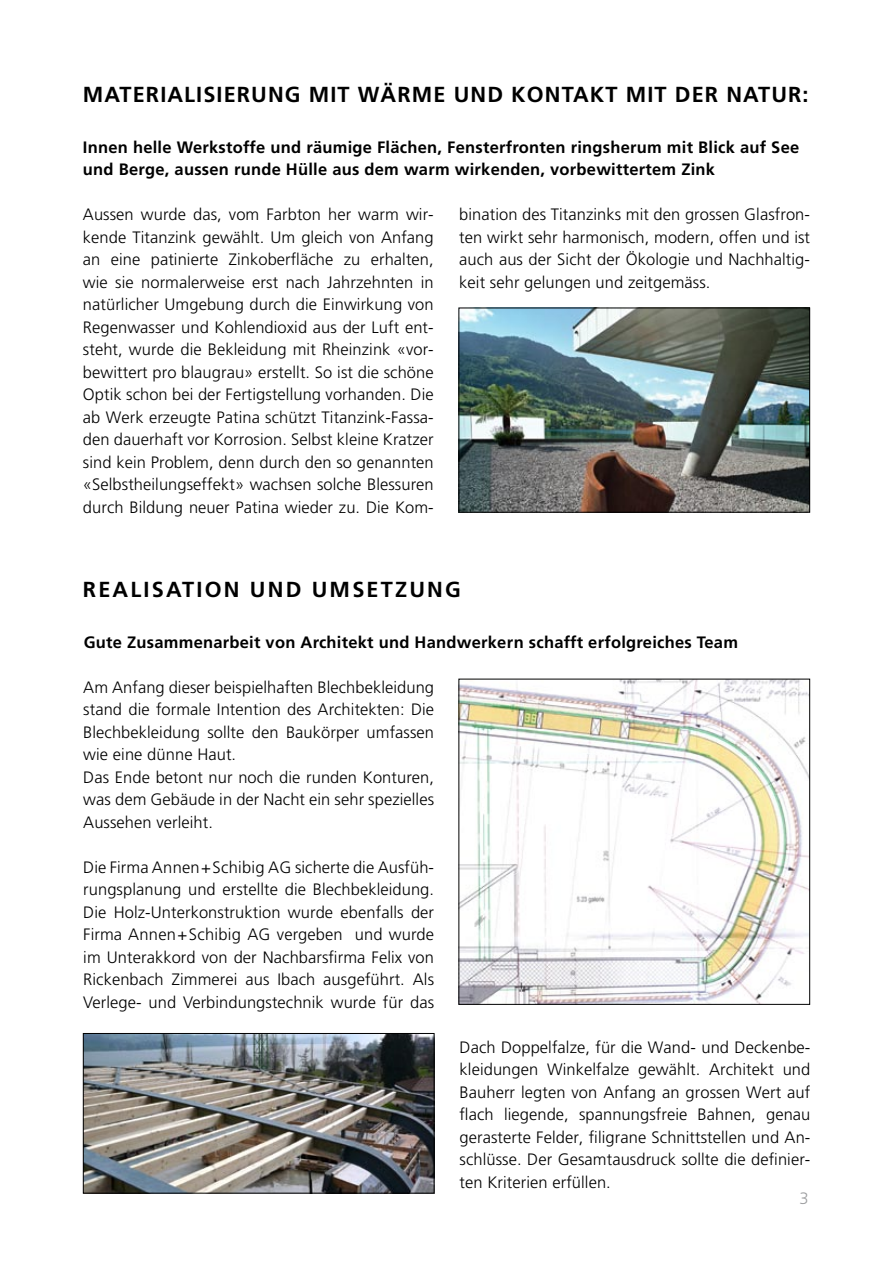
<style>
.page{position:relative;width:893px;height:1263px;background:#fff}
.page>*{position:absolute;margin:0;border:0;box-sizing:border-box;transform-origin:0 0}
.t1{font:700 21.75px "Frutiger";letter-spacing:.05em;color:#000}
.t2{font:700 21.75px "Frutiger";letter-spacing:.1em;color:#000}
.t3{font:300 16.5px/22.5px "Frutiger";letter-spacing:.005em;color:#000;text-align:justify}
.t4{font:700 16.5px/22.5px "Frutiger";letter-spacing:.015em;color:#000}
.t5{font:300 16.5px "Frutiger";color:#9c9d9f}
</style>
<div class="page">
<img style="left:460px;top:681px;width:348px;height:322px">
<div style="left:458px;top:679px;width:352px;height:326px;border:1px solid #000"></div>
<img style="left:85px;top:1035px;width:347px;height:156px">
<div style="left:83px;top:1033px;width:351px;height:160px;border:1px solid #000"></div>
<img style="left:460px;top:310px;width:348px;height:201px">
<div style="left:458px;top:308px;width:352px;height:205px;border:1px solid #000"></div>
<h1 class="t1" style="left:83px;top:82px;width:727px">Materialisierung mit Wärme und Kontakt mit der Natur:</h1>
<p class="t4" style="left:83px;top:135px;width:718px">Innen helle Werkstoffe und räumige Flächen, Fensterfronten ringsherum mit Blick auf See und Berge, aussen runde H ülle aus dem warm wirkenden, vorbewittertem Zink</p>
<p class="t3" style="left:83px;top:203px;width:352px">Aussen wurde das, vom Farbton her warm wir&shy;kende Titanzink gewählt. Um gleich von Anfang an eine patinierte Zinkoberfläche zu erhalten, wie sie normalerweise erst nach Jahrzehnten in natürlicher Umgebung durch die Einwirkung von Regenwasser und Kohlendioxid aus der Luft ent&shy;steht, wurde die Bekleidung mit Rheinzink «vor&shy;bewittert pro blaugrau» erstellt. So ist die schöne Optik schon bei der Fertigstellung vorhanden. Die ab Werk erzeugte Patina schützt Titanzink-Fassa&shy;den dauerhaft vor Korrosion. Selbst kleine Kratzer sind kein Problem, denn durch den so genannten «Selbstheilungseffekt» wachsen solche Blessuren durch Bildung neuer Patina wieder zu. Die Kom-</p>
<p class="t3" style="left:459px;top:203px;width:352px">bination des Titanzinks mit den grossen Glasfron&shy;ten wirkt sehr harmonisch, modern, offen und ist auch aus der Sicht der Ökologie und Nachhaltig&shy;keit sehr gelungen und zeitgemäss.</p>
<h1 class="t2" style="left:83px;top:576px;width:379px">Realisation und Umsetzung</h1>
<p class="t4" style="left:84px;top:630px;width:656px">Gute Zusammenarbeit von Architekt und Handwerkern schafft erfolgreiches Team</p>
<p class="t3" style="left:83px;top:676px;width:352px;text-align:left">Am Anfang dieser beispielhaften Blechbekleidung stand die formale Intention des Architekten: Die Blechbekleidung sollte den Baukörper umfassen wie eine dünne Haut.<br>Das Ende betont nur noch die runden Konturen, was dem Gebäude in der Nacht ein sehr spezielles Aussehen verleiht.</p>
<p class="t3" style="left:83px;top:856px;width:352px">Die Firma Annen+Schibig AG sicherte die Ausfüh&shy;rungsplanung und erstellte die Blechbekleidung.<br>Die Holz-Unterkonstruktion wurde ebenfalls der Firma Annen+Schibig AG vergeben und wurde im Unterakkord von der Nachbarsfirma Felix von Rickenbach Zimmerei aus Ibach ausgeführt. Als Verlege- und Verbindungstechnik wurde für das</p>
<p class="t3" style="left:460px;top:1036px;width:352px">Dach Doppelfalze, für die Wand- und Deckenbe&shy;kleidungen Winkelfalze gewählt. Architekt und Bauherr legten von Anfang an grossen Wert auf flach liegende, spannungsfreie Bahnen, genau gerasterte Felder, filigrane Schnittstellen und An&shy;schlüsse. Der Gesamtausdruck sollte die definier&shy;ten Kriterien erfüllen.</p>
<p class="t5" style="left:799px;top:1188px;width:11px">3</p>
</div>
